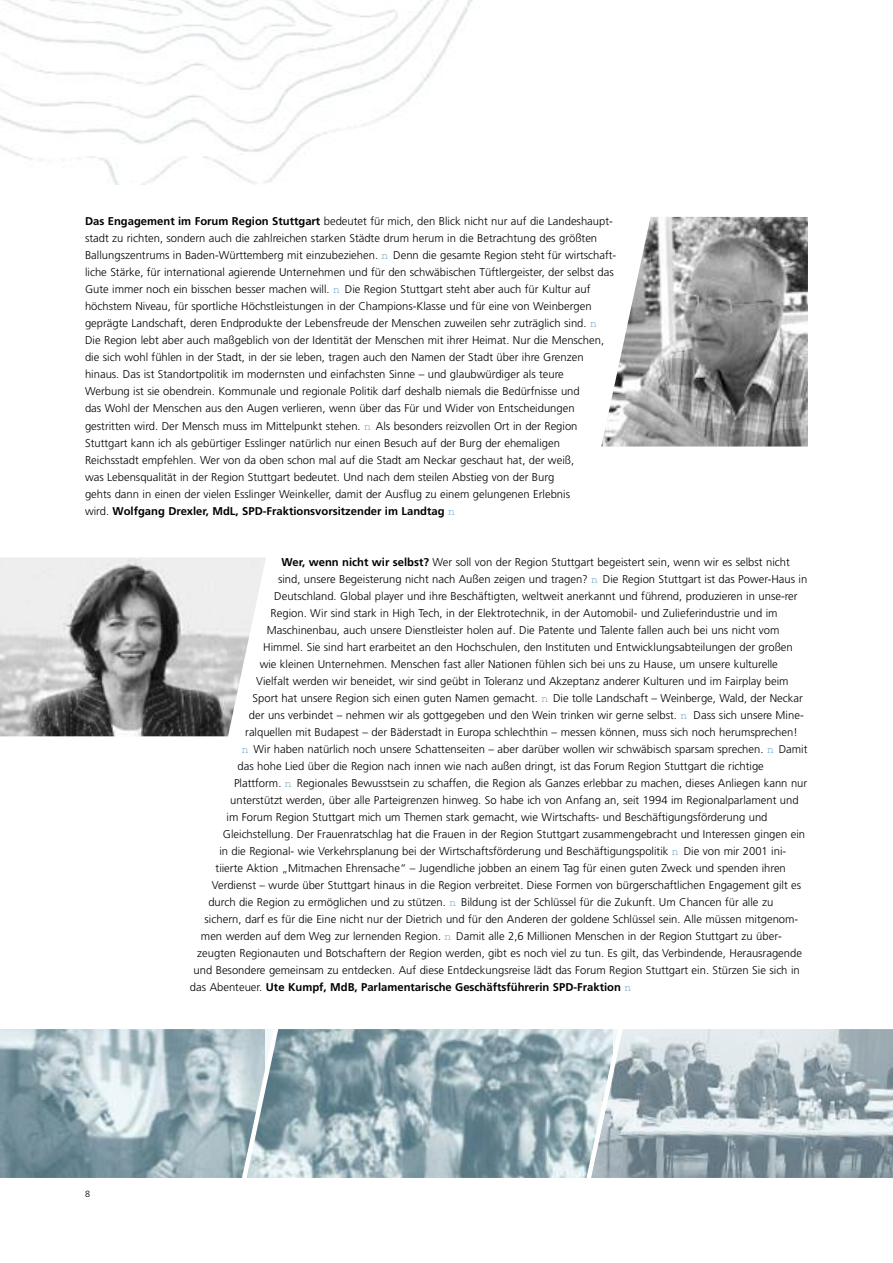
<style>
.page{position:relative;width:893px;height:1263px;background:#fff}
.page>*{position:absolute;margin:0;border:0;box-sizing:border-box;transform-origin:0 0}
.t1{font:300 11.25px/17px "Frutiger";color:#000}
.t2{font:700 11.25px "Frutiger";color:#000}
.t3{font:300 9px "Frutiger";color:#000}
.s1{font-weight:700}
.s2{font-family:"Courier";font-weight:400;color:#7caece}
.s3{font-weight:300}
</style>
<div class="page">
<img style="left:0;top:0;width:473px;height:185px">
<img style="left:0;top:557px;width:266px;height:179px">
<img style="left:601px;top:217px;width:207px;height:229px">
<img style="left:286px;top:1029px;width:293px;height:149px">
<svg style="left:0;top:1029px;width:286px;height:149px;background:#9fb4bc"></svg>
<svg style="left:579px;top:1029px;width:314px;height:149px;background:#a8b6bc"></svg>
<p class="t1" style="left:85px;top:214px;width:533px"><span class="s1">Das Engagement im Forum Region Stuttgart</span> bedeutet für mich, den Blick nicht nur auf die Landeshaupt&shy;stadt zu richten, sondern auch die zahlreichen starken Städte drum herum in die Betrachtung des größten Ballungszentrums in Baden-Württemberg mit einzubeziehen. <span class="s2">n</span> Denn die gesamte Region steht für wirtschaft&shy;liche Stärke, für international agierende Unternehmen und für den schwäbischen Tüftlergeister, der selbst das Gute immer noch ein bisschen besser machen will. <span class="s2">n</span> Die Region Stuttgart steht aber auch für Kultur auf höchstem Niveau, für sportliche Höchstleistungen in der Champions-Klasse und für eine von Weinbergen geprägte Landschaft, deren Endprodukte der Lebensfreude der Menschen zuweilen sehr zuträglich sind. <span class="s2">n<br></span>Die Region lebt aber auch maßgeblich von der Identität der Menschen mit ihrer Heimat. Nur die Menschen, die sich wohl fühlen in der Stadt, in der sie leben, tragen auch den Namen der Stadt über ihre Grenzen hinaus. Das ist Standortpolitik im modernsten und einfachsten Sinne – und glaubwürdiger als teure<br>Werbung ist sie obendrein. Kommunale und regionale Politik darf deshalb niemals die Bedürfnisse und<br>das Wohl der Menschen aus den Augen verlieren, wenn über das Für und Wider von Entscheidungen gestritten wird. Der Mensch muss im Mittelpunkt stehen. <span class="s2">n</span> Als besonders reizvollen Ort in der Region Stuttgart kann ich als gebürtiger Esslinger natürlich nur einen Besuch auf der Burg der ehemaligen Reichsstadt empfehlen. Wer von da oben schon mal auf die Stadt am Neckar geschaut hat, der weiß,<br>was Lebensqualität in der Region Stuttgart bedeutet. Und nach dem steilen Abstieg von der Burg<br>gehts dann in einen der vielen Esslinger Weinkeller, damit der Ausflug zu einem gelungenen Erlebnis<br>wird. <span class="s1">Wolfgang Drexler, MdL, SPD-Fraktionsvorsitzender im Landtag</span> <span class="s2">n</span></p>
<p class="t3" style="left:85px;top:1191px;width:7px">8</p>
<p class="t1" style="left:282px;top:554px;width:510px"><span class="s1">Wer, wenn nicht wir selbst?</span> Wer soll von der Region Stuttgart begeistert sein, wenn wir es selbst nicht</p>
<p class="t1" style="left:278px;top:571px;width:531px">sind, unsere Begeisterung nicht nach Außen zeigen und tragen? <span class="s2">n</span> Die Region Stuttgart ist das Power-Haus in</p>
<p class="t1" style="left:274px;top:588px;width:525px">Deutschland. Global player und ihre Beschäftigten, weltweit anerkannt und führend, produzieren in unse-rer</p>
<p class="t1" style="left:271px;top:605px;width:508px">Region. Wir sind stark in High Tech, in der Elektrotechnik, in der Automobil- und Zulieferindustrie und im</p>
<p class="t1" style="left:267px;top:622px;width:514px">Maschinenbau, auch unsere Dienstleister holen auf. Die Patente und Talente fallen auch bei uns nicht vom</p>
<p class="t1" style="left:263px;top:639px;width:531px">Himmel. Sie sind hart erarbeitet an den Hochschulen, den Instituten und Entwicklungsabteilungen der großen</p>
<p class="t1" style="left:260px;top:656px;width:520px">wie kleinen Unternehmen. Menschen fast aller Nationen fühlen sich bei uns zu Hause, um unsere kulturelle</p>
<p class="t1" style="left:256px;top:673px;width:534px">Vielfalt werden wir beneidet, wir sind geübt in Toleranz und Akzeptanz anderer Kulturen und im Fairplay beim</p>
<p class="t1" style="left:253px;top:690px;width:552px">Sport hat unsere Region sich einen guten Namen gemacht. <span class="s2">n</span> Die tolle Landschaft – Weinberge, Wald, der Neckar</p>
<p class="t1" style="left:249px;top:707px;width:556px">der uns verbindet – nehmen wir als gottgegeben und den Wein trinken wir gerne selbst. <span class="s2">n</span> Dass sich unsere Mine-</p>
<p class="t1" style="left:245px;top:724px;width:554px">ralquellen mit Budapest – der Bäderstadt in Europa schlechthin – messen können, muss sich noch herumsprechen!</p>
<p class="t1" style="left:242px;top:741px;width:567px"><span class="s2">n</span> Wir haben natürlich noch unsere Schattenseiten – aber darüber wollen wir schwäbisch sparsam sprechen. <span class="s2">n</span> Damit</p>
<p class="t1" style="left:238px;top:758px;width:528px">das hohe Lied über die Region nach innen wie nach außen dringt, ist das Forum Region Stuttgart die richtige</p>
<p class="t1" style="left:234px;top:775px;width:575px">Plattform. <span class="s2">n</span> Regionales Bewusstsein zu schaffen, die Region als Ganzes erlebbar zu machen, dieses Anliegen kann nur</p>
<p class="t1" style="left:230px;top:792px;width:570px">unterstützt werden, über alle Parteigrenzen hinweg. So habe ich von Anfang an, seit 1994 im Regionalparlament und</p>
<p class="t1" style="left:227px;top:809px;width:542px">im Forum Region Stuttgart mich um Themen stark gemacht, wie Wirtschafts- und Beschäftigungsförderung und</p>
<p class="t1" style="left:223px;top:826px;width:584px">Gleichstellung. Der Frauenratschlag hat die Frauen in der Region Stuttgart zusammengebracht und Interessen gingen ein</p>
<p class="t1" style="left:219px;top:843px;width:568px">in die Regional- wie Verkehrsplanung bei der Wirtschaftsförderung und Beschäftigungspolitik <span class="s2">n</span> Die von mir 2001 ini-</p>
<p class="t1" style="left:216px;top:860px;width:572px">tiierte Aktion „Mitmachen Ehrensache“ – Jugendliche jobben an einem Tag für einen guten Zweck und spenden ihren</p>
<p class="t1" style="left:212px;top:877px;width:591px">Verdienst – wurde über Stuttgart hinaus in die Region verbreitet. Diese Formen von bürgerschaftlichen Engagement gilt es</p>
<p class="t1" style="left:208px;top:894px;width:566px">durch die Region zu ermöglichen und zu stützen. <span class="s2">n</span> Bildung ist der Schlüssel für die Zukunft. Um Chancen für alle zu</p>
<p class="t1" style="left:205px;top:911px;width:595px">sichern, darf es für die Eine nicht nur der Dietrich und für den Anderen der goldene Schlüssel sein. Alle müssen mitgenom-</p>
<p class="t1" style="left:201px;top:928px;width:582px">men werden auf dem Weg zur lernenden Region. <span class="s2">n</span> Damit alle 2,6 Millionen Menschen in der Region Stuttgart zu über-</p>
<p class="t1" style="left:197px;top:945px;width:606px">zeugten Regionauten und Botschaftern der Region werden, gibt es noch viel zu tun. Es gilt, das Verbindende, Herausragende</p>
<p class="t1" style="left:194px;top:962px;width:608px">und Besondere gemeinsam zu entdecken. Auf diese Entdeckungsreise lädt das Forum Region Stuttgart ein. Stürzen Sie sich in</p>
<p class="t2" style="left:190px;top:982px;width:443px"><span class="s3">das Abenteuer.</span> Ute Kumpf, MdB, Parlamentarische Geschäftsführerin SPD-Fraktion <span class="s2">n</span></p>
</div>
